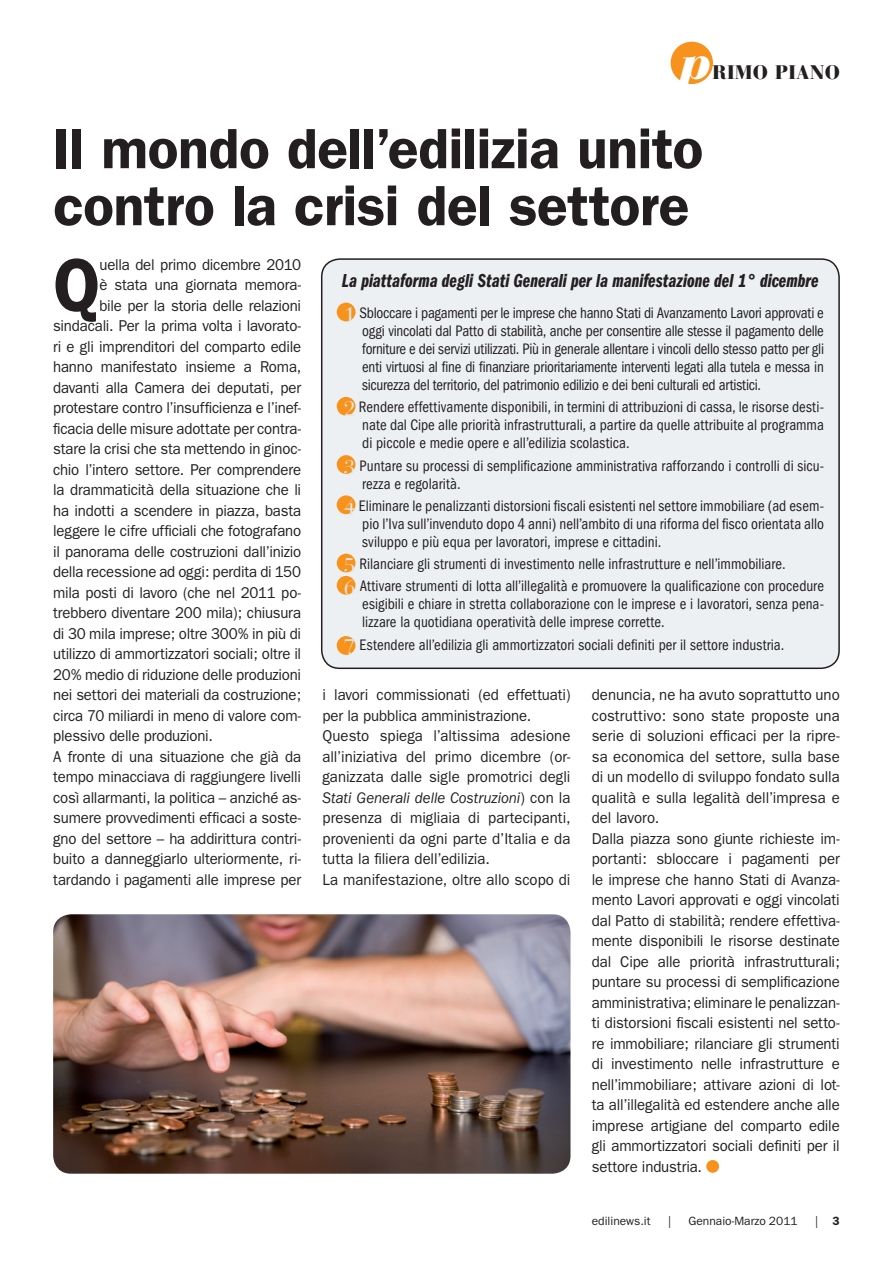
<style>
.page{position:relative;width:893px;height:1263px;background:#fff}
.page>*{position:absolute;margin:0;border:0;box-sizing:border-box;transform-origin:0 0}
.t1{font:600 75.45px "Franklin Gothic";color:#231f20;scale:.95 1}
.t2{font:600 57px/57px "Franklin Gothic";letter-spacing:-.01em;color:#231f20}
.t3{font:italic 900 48px "Bauer Bodoni";color:#fff}
.t4{font:19.5px "Franklin Gothic Demi Cmpr Ital";color:#231f20}
.t5{font:900 19.5px "Bauer Bodoni";letter-spacing:.025em;color:#231f20}
.t6{font:15.75px/20.5px "Franklin Gothic";letter-spacing:-.01em;color:#231f20;scale:.95 1}
.t7{font:condensed 15.75px/18px "Franklin Gothic";color:#231f20;text-align:justify;scale:.95 1}
.t8{font:12px "Franklin Gothic";color:#231f20}
.s1{font-family:"Bauer Bodoni";font-stretch:normal;font-size:21.3px;color:#e1e7ea}
.s2{font-style:italic}
.s3{font-weight:600}
</style>
<div class="page">
<div style="left:671px;top:42px;width:42px;height:42px;background:#f7931d;border-radius:50%"></div>
<div style="left:706px;top:1160px;width:13px;height:13px;background:#f7931d;border-radius:50%"></div>
<div style="left:322px;top:259px;width:517px;height:409px;background:#ecf0f2;border-radius:18px"></div>
<div style="left:337px;top:303px;width:18px;height:18px;background:#f7931d;border-radius:50%"></div>
<div style="left:337px;top:397px;width:18px;height:19px;background:#f7931d;border-radius:50%"></div>
<div style="left:337px;top:455px;width:18px;height:19px;background:#f7931d;border-radius:50%"></div>
<div style="left:337px;top:495px;width:18px;height:19px;background:#f7931d;border-radius:50%"></div>
<div style="left:337px;top:554px;width:18px;height:18px;background:#f7931d;border-radius:50%"></div>
<div style="left:337px;top:576px;width:18px;height:19px;background:#f7931d;border-radius:50%"></div>
<div style="left:337px;top:636px;width:18px;height:19px;background:#f7931d;border-radius:50%"></div>
<div style="left:321px;top:258px;width:519px;height:411px;border:2px solid #231f20;border-radius:18px"></div>
<img style="left:53px;top:914px;width:517px;height:260px">
<h3 class="t3" style="left:679px;top:33px;width:34px">p</h3>
<p class="t5" style="left:712px;top:60px;width:129px">RIMO PIANO</p>
<h2 class="t2" style="left:53px;top:120px;width:652px">Il mondo dell’edilizia unito contro la crisi del settore</h2>
<h1 class="t1" style="left:53px;top:240px;width:51px">Q</h1>
<p class="t6" style="left:99px;top:254px;width:214px">uella del primo dicembre 2010</p>
<p class="t6" style="left:99px;top:275px;width:214px">è stata una giornata memora-</p>
<p class="t6" style="left:99px;top:295px;width:214px">bile per la storia delle relazioni</p>
<p class="t6" style="left:53px;top:316px;width:263px">sindacali. Per la prima volta i lavorato-</p>
<p class="t6" style="left:53px;top:336px;width:263px">ri e gli imprenditori del comparto edile</p>
<p class="t6" style="left:53px;top:357px;width:263px">hanno manifestato insieme a Roma,</p>
<p class="t6" style="left:53px;top:377px;width:263px">davanti alla Camera dei deputati, per</p>
<p class="t6" style="left:53px;top:398px;width:263px">protestare contro l’insufficienza e l’inef-</p>
<p class="t6" style="left:53px;top:418px;width:263px">ficacia delle misure adottate per contra-</p>
<p class="t6" style="left:53px;top:439px;width:263px">stare la crisi che sta mettendo in ginoc-</p>
<p class="t6" style="left:53px;top:459px;width:263px">chio l’intero settore. Per comprendere</p>
<p class="t6" style="left:53px;top:480px;width:263px">la drammaticità della situazione che li</p>
<p class="t6" style="left:53px;top:500px;width:263px">ha indotti a scendere in piazza, basta</p>
<p class="t6" style="left:53px;top:521px;width:263px">leggere le cifre ufficiali che fotografano</p>
<p class="t6" style="left:53px;top:541px;width:263px">il panorama delle costruzioni dall’inizio</p>
<p class="t6" style="left:53px;top:562px;width:263px">della recessione ad oggi: perdita di 150</p>
<p class="t6" style="left:53px;top:582px;width:263px">mila posti di lavoro (che nel 2011 po-</p>
<p class="t6" style="left:53px;top:603px;width:263px">trebbero diventare 200 mila); chiusura</p>
<p class="t6" style="left:53px;top:623px;width:263px">di 30 mila imprese; oltre 300% in più di</p>
<p class="t6" style="left:53px;top:644px;width:263px">utilizzo di ammortizzatori sociali; oltre il</p>
<p class="t6" style="left:53px;top:664px;width:263px">20% medio di riduzione delle produzioni</p>
<p class="t6" style="left:53px;top:685px;width:263px">nei settori dei materiali da costruzione;</p>
<p class="t6" style="left:53px;top:705px;width:263px">circa 70 miliardi in meno di valore com-</p>
<p class="t6" style="left:53px;top:726px;width:170px">plessivo delle produzioni.</p>
<p class="t6" style="left:53px;top:746px;width:263px">A fronte di una situazione che già da</p>
<p class="t6" style="left:53px;top:767px;width:263px">tempo minacciava di raggiungere livelli</p>
<p class="t6" style="left:53px;top:787px;width:263px">così allarmanti, la politica – anziché as-</p>
<p class="t6" style="left:53px;top:808px;width:263px">sumere provvedimenti efficaci a soste-</p>
<p class="t6" style="left:53px;top:828px;width:263px">gno del settore – ha addirittura contri-</p>
<p class="t6" style="left:53px;top:849px;width:263px">buito a danneggiarlo ulteriormente, ri-</p>
<p class="t6" style="left:53px;top:869px;width:263px">tardando i pagamenti alle imprese per</p>
<p class="t4" style="left:342px;top:270px;width:478px">La piattaforma degli Stati Generali per la manifestazione del 1° dicembre</p>
<p class="t7" style="left:362px;top:304px;width:488px;text-indent:-19px"><span class="s1">1</span> Sbloccare i pagamenti per le imprese che hanno Stati di Avanzamento Lavori approvati e oggi vincolati dal Patto di stabilità, anche per consentire alle stesse il pagamento delle forniture e dei servizi utilizzati. Più in generale allentare i vincoli dello stesso patto per gli enti virtuosi al fine di finanziare prioritariamente interventi legati alla tutela e messa in sicurezza del territorio, del patrimonio edilizio e dei beni culturali ed artistici.</p>
<p class="t7" style="left:362px;top:398px;width:488px;text-indent:-19px"><span class="s1">2</span> Rendere effettivamente disponibili, in termini di attribuzioni di cassa, le risorse desti&shy;nate dal Cipe alle priorità infrastrutturali, a partire da quelle attribuite al programma di piccole e medie opere e all’edilizia scolastica.</p>
<p class="t7" style="left:362px;top:456px;width:488px;text-indent:-19px"><span class="s1">3</span> Puntare su processi di semplificazione amministrativa rafforzando i controlli di sicu&shy;rezza e regolarità.</p>
<p class="t7" style="left:362px;top:497px;width:488px;text-indent:-19px"><span class="s1">4</span> Eliminare le penalizzanti distorsioni fiscali esistenti nel settore immobiliare (ad esem&shy;pio l’Iva sull’invenduto dopo 4 anni) nell’ambito di una riforma del fisco orientata allo sviluppo e più equa per lavoratori, imprese e cittadini.</p>
<p class="t7" style="left:344px;top:553px;width:507px;line-height:22.2px"><span class="s1">5</span> Rilanciare gli strumenti di investimento nelle infrastrutture e nell’immobiliare.<br><span class="s1">6</span> Attivare strumenti di lotta all’illegalità e promuovere la qualificazione con procedure</p>
<p class="t7" style="left:362px;top:595px;width:488px">esigibili e chiare in stretta collaborazione con le imprese e i lavoratori, senza pena&shy;lizzare la quotidiana operatività delle imprese corrette.</p>
<p class="t7" style="left:344px;top:635px;width:465px"><span class="s1">7</span> Estendere all’edilizia gli ammortizzatori sociali definiti per il settore industria.</p>
<p class="t6" style="left:322px;top:685px;width:263px">i lavori commissionati (ed effettuati) per la pubblica amministrazione.<br>Questo spiega l’altissima adesione all’iniziativa del primo dicembre (or&shy;ganizzata dalle sigle promotrici degli <span class="s2">Stati Generali delle Costruzioni</span>) con la presenza di migliaia di partecipanti, provenienti da ogni parte d’Italia e da tutta la filiera dell’edilizia.<br>La manifestazione, oltre allo scopo di</p>
<p class="t6" style="left:592px;top:685px;width:263px">denuncia, ne ha avuto soprattutto uno costruttivo: sono state proposte una serie di soluzioni efficaci per la ripre&shy;sa economica del settore, sulla base di un modello di sviluppo fondato sulla qualità e sulla legalità dell’impresa e del lavoro.<br>Dalla piazza sono giunte richieste im&shy;portanti: sbloccare i pagamenti per le imprese che hanno Stati di Avanza&shy;mento Lavori approvati e oggi vincolati dal Patto di stabilità; rendere effettiva&shy;mente disponibili le risorse destinate dal Cipe alle priorità infrastrutturali; puntare su processi di semplificazione amministrativa; eliminare le penalizzan&shy;ti distorsioni fiscali esistenti nel setto&shy;re immobiliare; rilanciare gli strumenti di investimento nelle infrastrutture e nell’immobiliare; attivare azioni di lot&shy;ta all’illegalità ed estendere anche alle imprese artigiane del comparto edile gli ammortizzatori sociali definiti per il settore industria.</p>
<p class="t8" style="left:592px;top:1214px;width:60px">edilinews.it</p>
<p class="t8" style="left:668px;top:1214px;width:5px">|</p>
<p class="t8" style="left:688px;top:1214px;width:111px">Gennaio-Marzo 2011</p>
<p class="t8" style="left:815px;top:1214px;width:26px">| <span class="s3">3</span></p>
</div>
